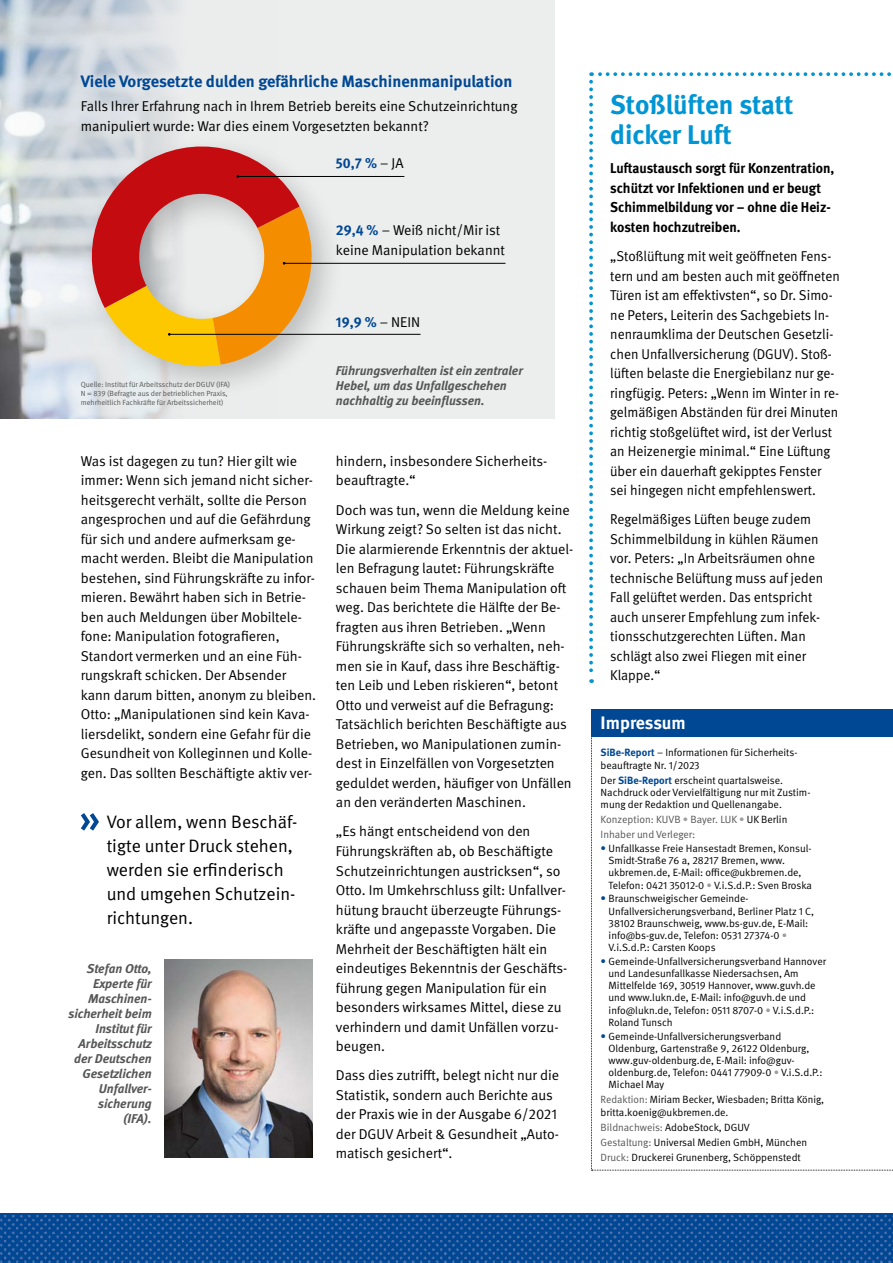
<style>
.page{position:relative;width:893px;height:1263px;background:#fff}
.page>*{position:absolute;margin:0;border:0;box-sizing:border-box;transform-origin:0 0}
.DGUV_Titel{font:700 27px/30px "DGUV Meta";color:#0095d4}
.DGUV_Untertitel{font:18px/24px "DGUV Meta";color:#000}
.DGUV_ZT{font:700 18px "DGUV Meta";letter-spacing:-.005em;color:#fff}
.DGUV_GS_Bold{font:700 16.5px "DGUV Meta";color:#004893}
.DGUV_GS{font:14.25px/19.5px "DGUV Meta";color:#000}
.DGUV_GS-2{font:14.25px/19.5px "DGUV Meta";color:#000;scale:.96 1}
.DGUV_GS_Bold-2{font:700 14.25px/19.5px "DGUV Meta";color:#000;scale:.96 1}
.DGUV_GS_Bold-3{font:14.25px/19.5px "DGUV Meta";color:#000}
.DGUV_GS_Bold-4{font:700 14.25px "DGUV Meta";color:#004893}
.DGUV_BU{font:italic 700 12.75px/15px "DGUV Meta";color:#555756;text-align:right}
.DGUV_GS-3{font:10.5px/12.1px "DGUV Meta";color:#000}
.DGUV_GS-4{font:10.5px "DGUV Meta";color:#555756}
.t1{font:7.5px/9px "DGUV Meta";color:#555756}
.s1{font-weight:400;color:#000}
.s2{font-weight:700;color:#004893}
.s3{color:#9d9e9e}
.s4{color:#000}
.s5{font-size:10.95px;color:#004893}
.s6{color:#555756}
</style>
<div class="page">
<div style="left:0;top:0;width:554px;height:418px;background:#eceded"></div>
<img style="left:0;top:0;width:177px;height:418px">
<div style="left:79px;top:133px;width:267px;height:267px;background:#000;opacity:.2"></div>
<svg style="left:591px;top:72px;width:300px;height:4px"></svg>
<svg style="left:589px;top:82px;width:4px;height:601px"></svg>
<img style="left:0;top:1214px;width:893px;height:49px">
<svg style="left:591px;top:737px;width:302px;height:434px"></svg>
<div style="left:591px;top:709px;width:302px;height:28px;background:#004893"></div>
<img style="left:165px;top:959px;width:148px;height:199px">
<svg style="left:81px;top:813px;width:18px;height:18px"></svg>
<hr style="left:238px;top:176px;width:166px;height:1px;background:#000">
<hr style="left:284px;top:263px;width:221px;height:1px;background:#000">
<hr style="left:169px;top:334px;width:252px;height:1px;background:#000">
<svg style="left:76px;top:131px;width:251px;height:242px"></svg>
<p class="DGUV_GS_Bold" style="left:81px;top:72px;width:433px">Viele Vorgesetzte dulden gefährliche Maschinenmanipulation</p>
<p class="DGUV_GS" style="left:81px;top:97px;width:438px">Falls Ihrer Erfahrung nach in Ihrem Betrieb bereits eine Schutzeinrichtung manipuliert wurde: War dies einem Vorgesetzten bekannt?</p>
<p class="DGUV_GS_Bold-4" style="left:336px;top:155px;width:69px">50,7 % <span class="s1">– JA</span></p>
<p class="DGUV_GS_Bold-3" style="left:336px;top:221px;width:171px"><span class="s2">29,4 %</span> – Weiß nicht/Mir ist keine Manipulation bekannt</p>
<p class="t1" style="left:81px;top:380px;width:151px">Quelle: Institut für Arbeitsschutz der DGUV (IFA)<br>N = 839 (Befragte aus der betrieblichen Praxis, mehrheitlich Fachkräfte für Arbeitssicherheit)</p>
<p class="DGUV_GS_Bold-4" style="left:336px;top:313px;width:86px">19,9 % <span class="s1">– NEIN</span></p>
<p class="DGUV_BU" style="left:336px;top:364px;width:188px;text-align:left">Führungsverhalten ist ein zentraler<br>Hebel, um das Unfallgeschehen nachhaltig zu beeinflussen.</p>
<p class="DGUV_GS" style="left:81px;top:452px;width:237px">Was ist dagegen zu tun? Hier gilt wie immer: Wenn sich jemand nicht sicher&shy;heitsgerecht verhält, sollte die Person angesprochen und auf die Gefährdung für sich und andere aufmerksam ge&shy;macht werden. Bleibt die Manipulation bestehen, sind Führungskräfte zu infor&shy;mieren. Bewährt haben sich in Betrie&shy;ben auch Meldungen über Mobiltele&shy;fone: Manipulation fotografieren, Standort vermerken und an eine Füh&shy;rungskraft schicken. Der Absender kann darum bitten, anonym zu bleiben.<br>Otto: „Manipulationen sind kein Kava&shy;liersdelikt, sondern eine Gefahr für die Gesundheit von Kolleginnen und Kolle&shy;gen. Das sollten Beschäftigte aktiv ver-</p>
<p class="DGUV_GS" style="left:336px;top:451px;width:213px">hindern, insbesondere Sicherheits&shy;beauftragte.“</p>
<p class="DGUV_GS" style="left:336px;top:500px;width:239px">Doch was tun, wenn die Meldung keine Wirkung zeigt? So selten ist das nicht.<br>Die alarmierende Erkenntnis der aktuel&shy;len Befragung lautet: Führungskräfte schauen beim Thema Manipulation oft weg. Das berichtete die Hälfte der Be&shy;fragten aus ihren Betrieben. „Wenn Führungskräfte sich so verhalten, neh&shy;men sie in Kauf, dass ihre Beschäftig&shy;ten Leib und Leben riskieren“, betont Otto und verweist auf die Befragung:<br>Tatsächlich berichten Beschäftigte aus Betrieben, wo Manipulationen zumin&shy;dest in Einzelfällen von Vorgesetzten geduldet werden, häufiger von Unfällen an den veränderten Maschinen.</p>
<p class="DGUV_GS" style="left:336px;top:822px;width:233px">„Es hängt entscheidend von den Führungskräften ab, ob Beschäftigte Schutzeinrichtungen austricksen“, so Otto. Im Umkehrschluss gilt: Unfallver&shy;hütung braucht überzeugte Führungs&shy;kräfte und angepasste Vorgaben. Die Mehrheit der Beschäftigten hält ein eindeutiges Bekenntnis der Geschäfts&shy;führung gegen Manipulation für ein besonders wirksames Mittel, diese zu verhindern und damit Unfällen vorzu&shy;beugen.</p>
<p class="DGUV_GS" style="left:336px;top:1066px;width:225px">Dass dies zutrifft, belegt nicht nur die Statistik, sondern auch Berichte aus der Praxis wie in der Ausgabe 6/2021 der DGUV Arbeit &amp; Gesundheit „Auto&shy;matisch gesichert“.</p>
<p class="DGUV_Untertitel" style="left:107px;top:810px;width:192px">Vor allem, wenn Beschäf&shy;tigte unter Druck stehen, werden sie erfinderisch und umgehen Schutzein&shy;richtungen.</p>
<p class="DGUV_BU" style="left:68px;top:961px;width:85px">Stefan Otto,<br>Experte für<br>Maschinen&shy;sicherheit beim<br>Institut für<br>Arbeitsschutz der Deutschen<br>Gesetzlichen<br>Unfallver&shy;sicherung (IFA).</p>
<p class="DGUV_Titel" style="left:610px;top:91px;width:185px">Stoßlüften statt dicker Luft</p>
<p class="DGUV_GS_Bold-2" style="left:610px;top:159px;width:235px">Luftaustausch sorgt für Konzentration, schützt vor Infektionen und er beugt Schimmelbildung vor – ohne die Heiz&shy;kosten hochzutreiben.</p>
<p class="DGUV_GS-2" style="left:610px;top:247px;width:241px">„Stoßlüftung mit weit geöffneten Fens&shy;tern und am besten auch mit geöffneten Türen ist am effektivsten“, so Dr. Simo&shy;ne Peters, Leiterin des Sachgebiets In&shy;nenraumklima der Deutschen Gesetzli&shy;chen Unfallversicherung (DGUV). Stoß&shy;lüften belaste die Energiebilanz nur ge&shy;ringfügig. Peters: „Wenn im Winter in re&shy;gelmäßigen Abständen für drei Minuten richtig stoßgelüftet wird, ist der Verlust an Heizenergie minimal.“ Eine Lüftung über ein dauerhaft gekipptes Fenster sei hingegen nicht empfehlenswert.</p>
<p class="DGUV_GS-2" style="left:610px;top:510px;width:223px">Regelmäßiges Lüften beuge zudem<br>Schimmelbildung in kühlen Räumen vor. Peters: „In Arbeitsräumen ohne technische Belüftung muss auf jeden<br>Fall gelüftet werden. Das entspricht auch unserer Empfehlung zum infek&shy;tionsschutzgerechten Lüften. Man schlägt also zwei Fliegen mit einer<br>Klappe.“</p>
<p class="DGUV_ZT" style="left:601px;top:712px;width:87px">Impressum</p>
<p class="DGUV_GS-3" style="left:601px;top:747px;width:198px"><span class="s2">SiBe-Report</span> – Informationen für Sicherheits&shy;beauftragte Nr. 1/2023</p>
<p class="DGUV_GS-3" style="left:601px;top:774px;width:211px">Der <span class="s2">SiBe-Report</span> erscheint quartalsweise.<br>Nachdruck oder Vervielfältigung nur mit Zustim&shy;mung der Redaktion und Quellenangabe.</p>
<p class="DGUV_GS-4" style="left:601px;top:813px;width:188px">Konzeption: KUVB <span class="s3">•</span> Bayer. LUK <span class="s3">•</span> <span class="s4">UK Berlin</span></p>
<p class="DGUV_GS-4" style="left:601px;top:828px;width:96px">Inhaber und Verleger:</p>
<p class="DGUV_GS-3" style="left:609px;top:843px;width:205px;text-indent:-8px"><span class="s5">•</span> Unfallkasse Freie Hansestadt Bremen, Konsul-Smidt-Straße 76 a, 28217 Bremen, www. ukbremen.de, E-Mail: office@ukbremen.de, Telefon: 0421 35012-0 <span class="s3">•</span> V.i.S.d.P.: Sven Broska</p>
<p class="DGUV_GS-3" style="left:609px;top:893px;width:207px;text-indent:-8px"><span class="s5">•</span> Braunschweigischer Gemeinde-Unfallversicherungsverband, Berliner Platz 1 C, 38102 Braunschweig, www.bs-guv.de, E-Mail: info@bs-guv.de, Telefon: 0531 27374-0 <span class="s3">• </span>V.i.S.d.P.: Carsten Koops</p>
<p class="DGUV_GS-3" style="left:609px;top:955px;width:219px;text-indent:-8px"><span class="s5">•</span> Gemeinde-Unfallversicherungsverband Hannover und Landesunfallkasse Niedersachsen, Am Mittelfelde 169, 30519 Hannover, www.guvh.de und www.lukn.de, E-Mail: info@guvh.de und info@lukn.de, Telefon: 0511 8707-0 <span class="s3">•</span> V.i.S.d.P.:<br>Roland Tunsch</p>
<p class="DGUV_GS-3" style="left:609px;top:1030px;width:215px;text-indent:-8px"><span class="s5">•</span> Gemeinde-Unfallversicherungsverband Oldenburg, Gartenstraße 9, 26122 Oldenburg, www.guv-oldenburg.de, E-Mail: info@guv&shy;oldenburg.de, Telefon: 0441 77909-0 <span class="s3">•</span> V.i.S.d.P.:<br>Michael May</p>
<p class="DGUV_GS-3" style="left:601px;top:1094px;width:225px"><span class="s6">Redaktion:</span> Miriam Becker, Wiesbaden; Britta König, britta.koenig@ukbremen.de.</p>
<p class="DGUV_GS-3" style="left:601px;top:1121px;width:151px"><span class="s6">Bildnachweis:</span> AdobeStock, DGUV</p>
<p class="DGUV_GS-3" style="left:601px;top:1136px;width:208px"><span class="s6">Gestaltung:</span> Universal Medien GmbH, München</p>
<p class="DGUV_GS-3" style="left:601px;top:1151px;width:202px"><span class="s6">Druck:</span> Druckerei Grunenberg, Schöppenstedt</p>
</div>
